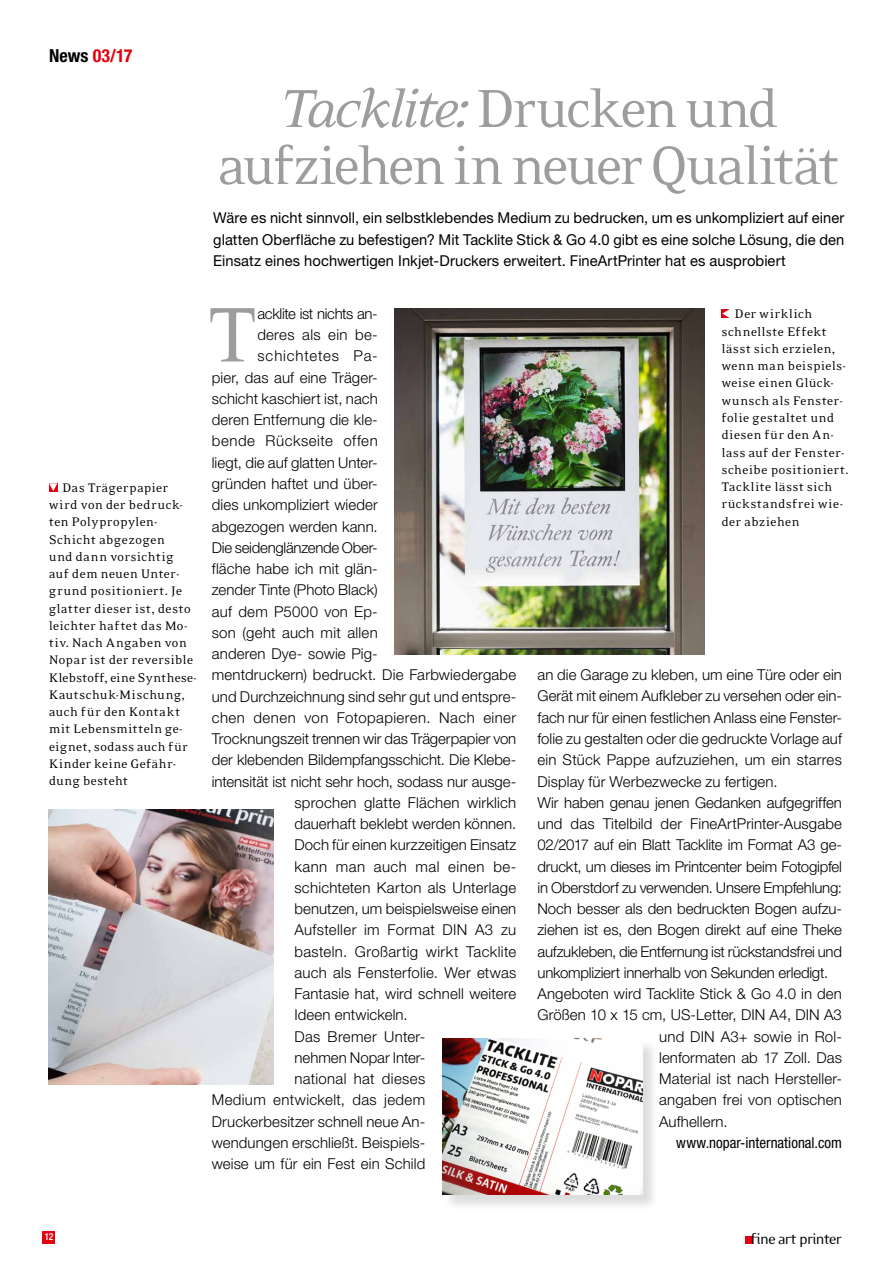
<style>
.page{position:relative;width:893px;height:1263px;background:#fff}
.page>*{position:absolute;margin:0;border:0;box-sizing:border-box;transform-origin:0 0}
.t1{font:88.8px "Eidetic Serif";color:#9c9d9d}
.t2{font:61.5px/57px "Eidetic Serif";letter-spacing:-.07em;color:#9c9d9d;text-align:center}
.t3{font:700 condensed 18px "Helvetica Neue LT Std";color:#e3000f}
.t4{font:17.25px "Eidetic Modern";letter-spacing:-.055em;color:#000}
.t5{font:300 15px "Helvetica Neue LT Std";letter-spacing:.005em;color:#000}
.t6{font:15px/21.3px "Helvetica Neue LT Std";letter-spacing:.005em;color:#000;text-align:justify}
.t7{font:300 15px "Helvetica Neue LT Std";letter-spacing:-.015em;color:#000}
.t8{font:300 15px "Helvetica Neue LT Std";letter-spacing:.025em;color:#000}
.t9{font:300 15px "Helvetica Neue LT Std";letter-spacing:.03em;color:#000}
.t10{font:condensed 15px "Helvetica Neue LT Std";color:#000}
.t11{font:300 15px "Helvetica Neue LT Std";letter-spacing:-.025em;color:#000}
.t12{font:300 15px "Helvetica Neue LT Std";letter-spacing:.04em;color:#000}
.t13{font:300 15px "Helvetica Neue LT Std";letter-spacing:.06em;color:#000}
.t14{font:14.25px/17.2px "Eidetic Serif";color:#000}
.t15{font:500 condensed 9.75px "Helvetica Neue LT Std";color:#fff}
.s1{color:#000}
.s2{font-style:italic}
</style>
<div class="page">
<div style="left:43px;top:1231px;width:12px;height:13px;background:#e3000f"></div>
<div style="left:745px;top:1236px;width:8px;height:8px;background:#e3000f"></div>
<svg style="left:722px;top:309px;width:7px;height:9px"></svg>
<img style="left:49px;top:809px;width:224px;height:276px">
<img style="left:395px;top:308px;width:309px;height:346px">
<div style="left:49px;top:483px;width:8px;height:9px;background:#e3000f"></div>
<svg style="left:49px;top:483px;width:8px;height:8px"></svg>
<div style="left:443px;top:1039px;width:217px;height:173px;background:#000;opacity:.14"></div>
<img style="left:442px;top:1038px;width:200px;height:156px">
<p class="t3" style="left:49px;top:44px;width:85px"><span class="s1">News</span> 03/17</p>
<h2 class="t2" style="left:217px;top:79px;width:625px"><span class="s2">Tacklite:</span> Drucken und aufziehen in neuer Qualität</h2>
<p class="t6" style="left:213px;top:207px;width:633px">Wäre es nicht sinnvoll, ein selbstklebendes Medium zu bedrucken, um es unkompliziert auf einer glatten Oberfläche zu befestigen? Mit Tacklite Stick &amp; Go 4.0 gibt es eine solche Lösung, die den Einsatz eines hochwertigen Inkjet-Druckers erweitert. FineArtPrinter hat es ausprobiert</p>
<p class="t14" style="left:49px;top:479px;width:150px;text-indent:13px">Das Trägerpapier wird von der bedruck&shy;ten Polypropylen-<br>Schicht abgezogen<br>und dann vorsichtig auf dem neuen Unter&shy;grund positioniert. Je glatter dieser ist, desto leichter haftet das Mo&shy;tiv. Nach Angaben von<br>Nopar ist der reversible<br>Klebstoff, eine Synthese-<br>Kautschuk-Mischung, auch für den Kontakt mit Lebensmitteln ge&shy;eignet, sodass auch für<br>Kinder keine Gefähr&shy;dung besteht</p>
<h1 class="t1" style="left:207px;top:288px;width:52px">T</h1>
<p class="t11" style="left:258px;top:304px;width:122px">acklite ist nichts an-</p>
<p class="t8" style="left:258px;top:326px;width:122px">deres als ein be-</p>
<p class="t13" style="left:258px;top:347px;width:122px">schichtetes Pa-</p>
<p class="t5" style="left:212px;top:368px;width:167px">pier, das auf eine Träger-</p>
<p class="t5" style="left:212px;top:389px;width:167px">schicht kaschiert ist, nach</p>
<p class="t5" style="left:212px;top:411px;width:167px">deren Entfernung die kle-</p>
<p class="t12" style="left:212px;top:432px;width:167px">bende Rückseite offen</p>
<p class="t5" style="left:212px;top:453px;width:167px">liegt, die auf glatten Unter-</p>
<p class="t5" style="left:212px;top:474px;width:167px">gründen haftet und über-</p>
<p class="t5" style="left:212px;top:496px;width:167px">dies unkompliziert wieder</p>
<p class="t5" style="left:212px;top:517px;width:167px">abgezogen werden kann.</p>
<p class="t7" style="left:212px;top:538px;width:167px">Die seidenglänzende Ober-</p>
<p class="t5" style="left:212px;top:559px;width:167px">fläche habe ich mit glän-</p>
<p class="t5" style="left:212px;top:581px;width:167px">zender Tinte (Photo Black)</p>
<p class="t5" style="left:212px;top:602px;width:167px">auf dem P5000 von Ep-</p>
<p class="t5" style="left:212px;top:623px;width:167px">son (geht auch mit allen</p>
<p class="t5" style="left:212px;top:644px;width:167px">anderen Dye- sowie Pig-</p>
<p class="t5" style="left:212px;top:666px;width:306px">mentdruckern) bedruckt. Die Farbwiedergabe</p>
<p class="t5" style="left:212px;top:687px;width:306px">und Durchzeichnung sind sehr gut und entspre-</p>
<p class="t9" style="left:212px;top:708px;width:306px">chen denen von Fotopapieren. Nach einer</p>
<p class="t5" style="left:212px;top:729px;width:306px">Trocknungszeit trennen wir das Trägerpapier von</p>
<p class="t5" style="left:212px;top:751px;width:306px">der klebenden Bildempfangsschicht. Die Klebe-</p>
<p class="t5" style="left:212px;top:772px;width:306px">intensität ist nicht sehr hoch, sodass nur ausge-</p>
<p class="t5" style="left:294px;top:793px;width:223px">sprochen glatte Flächen wirklich</p>
<p class="t5" style="left:294px;top:815px;width:223px">dauerhaft beklebt werden können.</p>
<p class="t5" style="left:294px;top:836px;width:223px">Doch für einen kurzzeitigen Einsatz</p>
<p class="t9" style="left:294px;top:857px;width:223px">kann man auch mal einen be-</p>
<p class="t5" style="left:294px;top:878px;width:223px">schichteten Karton als Unterlage</p>
<p class="t5" style="left:294px;top:900px;width:223px">benutzen, um beispielsweise einen</p>
<p class="t5" style="left:294px;top:921px;width:223px">Aufsteller im Format DIN A3 zu</p>
<p class="t8" style="left:294px;top:942px;width:223px">basteln. Großartig wirkt Tacklite</p>
<p class="t5" style="left:294px;top:963px;width:223px">auch als Fensterfolie. Wer etwas</p>
<p class="t5" style="left:294px;top:985px;width:223px">Fantasie hat, wird schnell weitere</p>
<p class="t5" style="left:294px;top:1006px;width:115px">Ideen entwickeln.</p>
<p class="t8" style="left:294px;top:1027px;width:132px">Das Bremer Unter-</p>
<p class="t5" style="left:294px;top:1048px;width:132px">nehmen Nopar Inter-</p>
<p class="t5" style="left:294px;top:1070px;width:132px">national hat dieses</p>
<p class="t8" style="left:212px;top:1091px;width:215px">Medium entwickelt, das jedem</p>
<p class="t5" style="left:212px;top:1112px;width:215px">Druckerbesitzer schnell neue An-</p>
<p class="t5" style="left:212px;top:1133px;width:215px">wendungen erschließt. Beispiels-</p>
<p class="t5" style="left:212px;top:1155px;width:215px">weise um für ein Fest ein Schild</p>
<p class="t14" style="left:721px;top:305px;width:129px;text-indent:13px">Der wirklich schnellste Effekt lässt sich erzielen, wenn man beispiels&shy;weise einen Glück&shy;wunsch als Fenster&shy;folie gestaltet und diesen für den An&shy;lass auf der Fenster&shy;scheibe positioniert.<br>Tacklite lässt sich rückstandsfrei wie&shy;der abziehen</p>
<p class="t5" style="left:537px;top:666px;width:306px">an die Garage zu kleben, um eine Türe oder ein</p>
<p class="t5" style="left:537px;top:687px;width:306px">Gerät mit einem Aufkleber zu versehen oder ein-</p>
<p class="t5" style="left:537px;top:708px;width:306px">fach nur für einen festlichen Anlass eine Fenster-</p>
<p class="t5" style="left:537px;top:729px;width:306px">folie zu gestalten oder die gedruckte Vorlage auf</p>
<p class="t5" style="left:537px;top:751px;width:306px">ein Stück Pappe aufzuziehen, um ein starres</p>
<p class="t5" style="left:537px;top:772px;width:242px">Display für Werbezwecke zu fertigen.</p>
<p class="t5" style="left:537px;top:793px;width:306px">Wir haben genau jenen Gedanken aufgegriffen</p>
<p class="t5" style="left:537px;top:814px;width:306px">und das Titelbild der FineArtPrinter-Ausgabe</p>
<p class="t5" style="left:537px;top:836px;width:306px">02/2017 auf ein Blatt Tacklite im Format A3 ge-</p>
<p class="t7" style="left:537px;top:857px;width:306px">druckt, um dieses im Printcenter beim Fotogipfel</p>
<p class="t7" style="left:537px;top:878px;width:306px">in Oberstdorf zu verwenden. Unsere Empfehlung:</p>
<p class="t5" style="left:537px;top:899px;width:306px">Noch besser als den bedruckten Bogen aufzu-</p>
<p class="t5" style="left:537px;top:921px;width:306px">ziehen ist es, den Bogen direkt auf eine Theke</p>
<p class="t7" style="left:537px;top:942px;width:306px">aufzukleben, die Entfernung ist rückstandsfrei und</p>
<p class="t7" style="left:537px;top:963px;width:292px">unkompliziert innerhalb von Sekunden erledigt.</p>
<p class="t5" style="left:537px;top:984px;width:306px">Angeboten wird Tacklite Stick &amp; Go 4.0 in den</p>
<p class="t5" style="left:537px;top:1006px;width:306px">Größen 10 x 15 cm, US-Letter, DIN A4, DIN A3</p>
<p class="t5" style="left:659px;top:1027px;width:184px">und DIN A3+ sowie in Rol-</p>
<p class="t5" style="left:659px;top:1048px;width:184px">lenformaten ab 17 Zoll. Das</p>
<p class="t5" style="left:659px;top:1069px;width:184px">Material ist nach Hersteller-</p>
<p class="t5" style="left:659px;top:1091px;width:184px">angaben frei von optischen</p>
<p class="t5" style="left:659px;top:1112px;width:70px">Aufhellern.</p>
<p class="t10" style="left:676px;top:1134px;width:167px">www.nopar-international.com</p>
<p class="t15" style="left:44px;top:1231px;width:11px">12</p>
<p class="t4" style="left:751px;top:1229px;width:93px">fine art printer</p>
</div>
